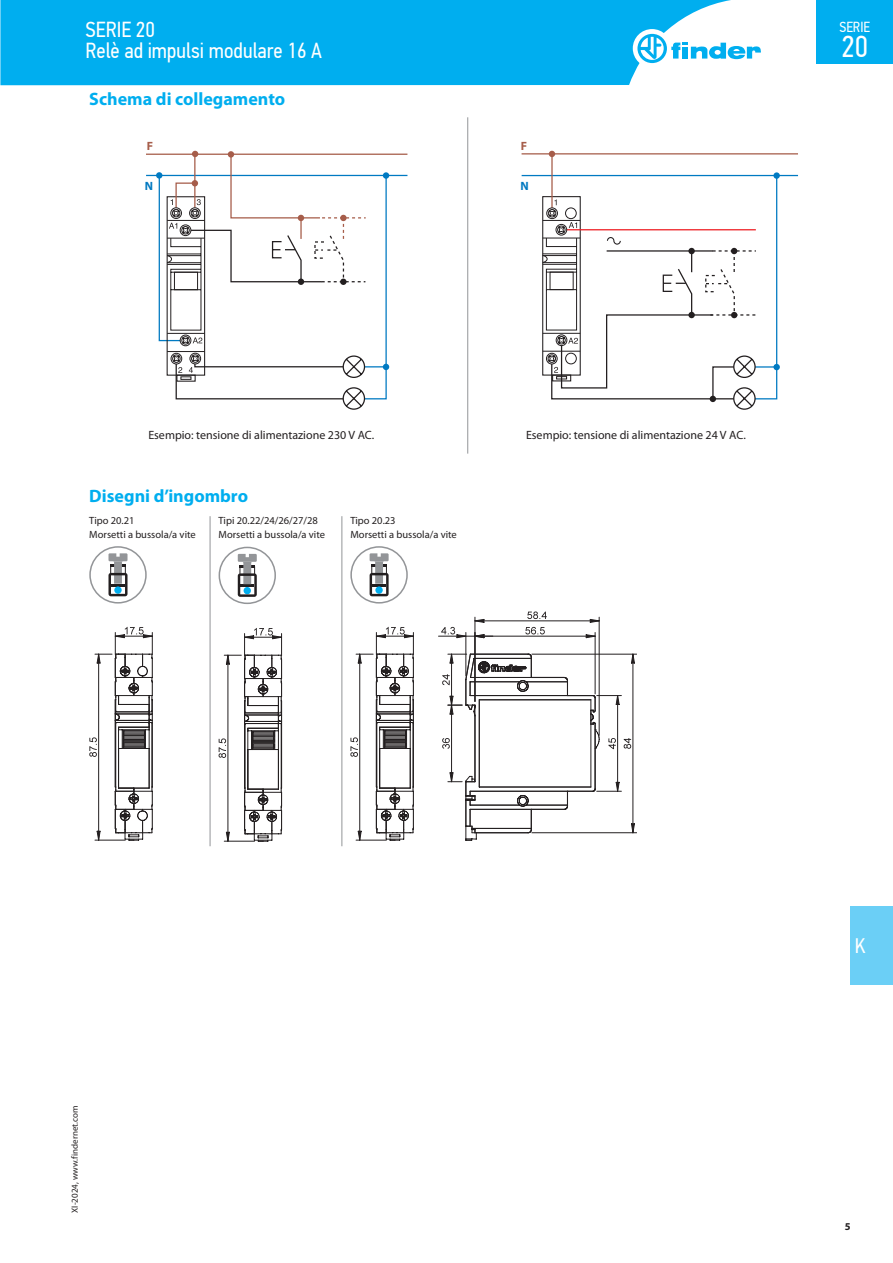
<style>
.page{position:relative;width:893px;height:1263px;background:#fff}
.page>*{position:absolute;margin:0;border:0;box-sizing:border-box;transform-origin:0 0}
.t1{font:30.3px "PF Din Text Cond Pro";color:#fff}
.t2{font:21.75px/21px "PF Din Text Cond Pro";color:#fff}
.t3{font:21px "PF Din Text Cond Pro";color:#fff}
.t4{font:700 18px "Myriad Pro";color:#00aeef}
.t5{font:14.55px "PF Din Text Cond Pro";color:#fff}
.t6{font:12px "Myriad Pro";color:#231f20}
.t7{font:700 12px "Myriad Pro";color:#a65d4a}
.t8{font:700 12px "Myriad Pro";color:#0078c0}
.t9{font:10.5px/14.2px "Myriad Pro";color:#231f20}
.t10{font:700 10.5px "Myriad Pro";color:#231f20}
.t11{font:9px "Myriad Pro";color:#231f20}
</style>
<div class="page">
<div style="left:850px;top:906px;width:43px;height:78px;background:#6bcff6"></div>
<hr style="left:467px;top:117px;width:1px;height:337px;background:#939598">
<hr style="left:146px;top:154px;width:261px;height:1px;background:#a65d4a">
<hr style="left:146px;top:175px;width:261px;height:1px;background:#007ac2">
<svg style="left:158px;top:151px;width:231px;height:259px"></svg>
<hr style="left:522px;top:153px;width:276px;height:1px;background:#a65d4a">
<hr style="left:522px;top:175px;width:276px;height:1px;background:#007ac2">
<svg style="left:549px;top:151px;width:6px;height:6px"></svg>
<div style="left:773px;top:364px;width:7px;height:6px;background:#007ac2;border-radius:50%"></div>
<svg style="left:773px;top:172px;width:7px;height:7px"></svg>
<hr style="left:551px;top:154px;width:2px;height:55px;background:#a65d4a">
<svg style="left:542px;top:174px;width:236px;height:236px"></svg>
<hr style="left:210px;top:516px;width:1px;height:330px;background:#939598">
<hr style="left:341px;top:516px;width:1px;height:330px;background:#939598">
<div style="left:89px;top:546px;width:58px;height:58px;border:2px solid #939598;border-radius:50%"></div>
<svg style="left:108px;top:553px;width:20px;height:43px"></svg>
<svg style="left:89px;top:627px;width:64px;height:214px"></svg>
<hr style="left:115px;top:636px;width:37px;height:1px;background:#231f20">
<div style="left:219px;top:547px;width:57px;height:57px;border:2px solid #939598;border-radius:50%"></div>
<svg style="left:238px;top:554px;width:19px;height:43px"></svg>
<svg style="left:219px;top:628px;width:64px;height:214px"></svg>
<hr style="left:245px;top:637px;width:37px;height:1px;background:#231f20">
<div style="left:350px;top:546px;width:58px;height:58px;border:2px solid #939598;border-radius:50%"></div>
<svg style="left:370px;top:553px;width:19px;height:43px"></svg>
<hr style="left:532px;top:654px;width:105px;height:1px;background:#231f20">
<hr style="left:532px;top:832px;width:105px;height:1px;background:#231f20">
<svg style="left:350px;top:611px;width:285px;height:230px"></svg>
<hr style="left:633px;top:654px;width:1px;height:179px;background:#231f20">
<div style="left:0;top:0;width:731px;height:85px;background:#00aeef"></div>
<div style="left:633px;top:29px;width:38px;height:39px;background:#fff;border-radius:50%"></div>
<svg style="left:637px;top:34px;width:124px;height:29px"></svg>
<div style="left:816px;top:0;width:77px;height:64px;background:#00aeef"></div>
<h2 class="t2" style="left:85px;top:19px;width:238px">SERIE 20<br>Relè ad impulsi modulare 16 A</h2>
<h3 class="t4" style="left:89px;top:87px;width:198px">Schema di collegamento</h3>
<p class="t7" style="left:147px;top:138px;width:8px">F</p>
<p class="t8" style="left:145px;top:178px;width:10px">N</p>
<p class="t7" style="left:521px;top:138px;width:8px">F</p>
<p class="t8" style="left:521px;top:178px;width:10px">N</p>
<h3 class="t5" style="left:839px;top:19px;width:32px">SERIE</h3>
<h1 class="t1" style="left:841px;top:28px;width:28px">20</h1>
<p class="t6" style="left:148px;top:427px;width:227px">Esempio: tensione di alimentazione 230 V AC.</p>
<h3 class="t4" style="left:89px;top:484px;width:160px">Disegni d’ingombro</h3>
<p class="t9" style="left:89px;top:513px;width:108px">Tipo 20.21<br>Morsetti a bussola/a vite</p>
<p class="t9" style="left:219px;top:513px;width:108px">Tipi 20.22/24/26/27/28<br>Morsetti a bussola/a vite</p>
<p class="t9" style="left:350px;top:513px;width:108px">Tipo 20.23<br>Morsetti a bussola/a vite</p>
<p class="t6" style="left:526px;top:427px;width:221px">Esempio: tensione di alimentazione 24 V AC.</p>
<p class="t11" style="left:69px;top:1213px;width:108px;rotate:-90deg">XI-2024, www.findernet.com</p>
<h3 class="t3" style="left:855px;top:933px;width:12px">K</h3>
<p class="t10" style="left:845px;top:1219px;width:7px">5</p>
</div>
